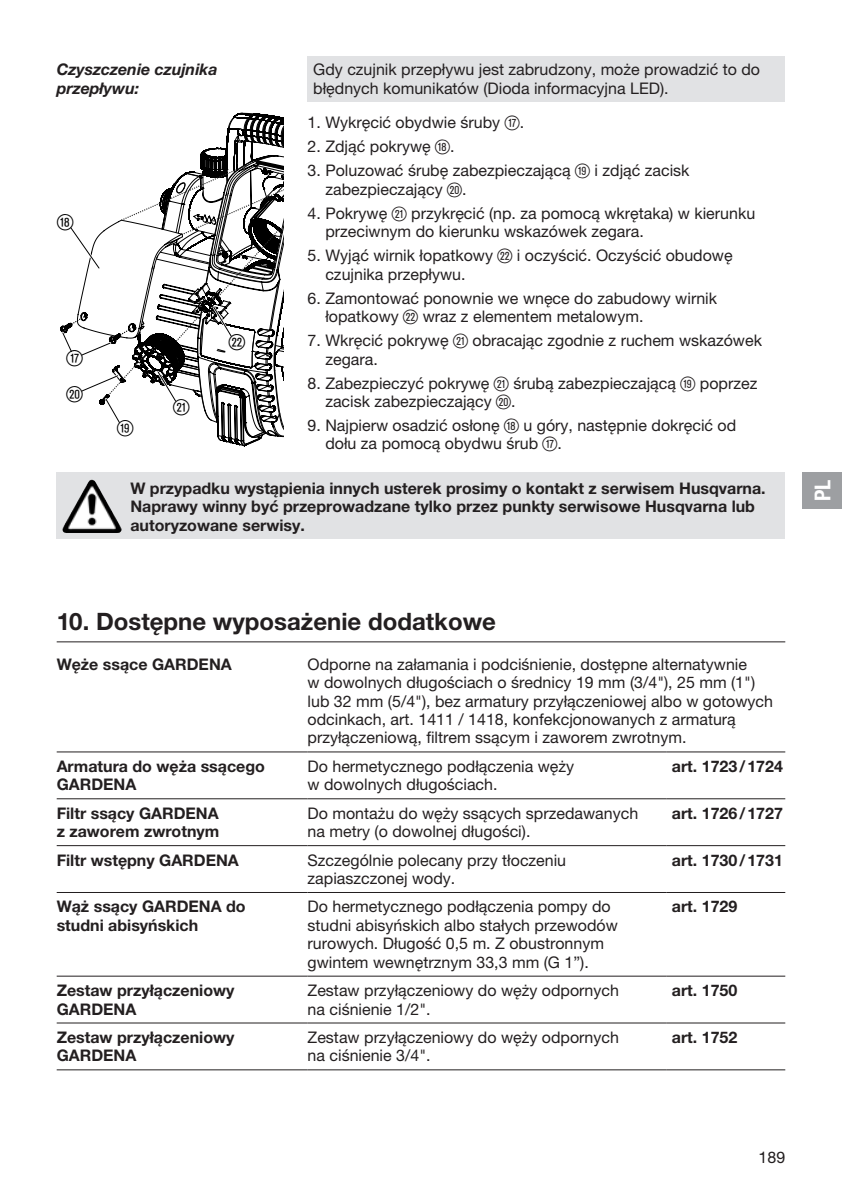
<style>
.page{position:relative;width:842px;height:1191px;background:#fff}
.page>*{position:absolute;margin:0;border:0;box-sizing:border-box;transform-origin:0 0}
.t1{font:700 24px "GARDENA Pro";color:#231f20}
.t2{font:22px/36px "Ziffernim Kreisund Quadrat BQ";color:#000}
.t3{font:22px "GARDENA Pro Bo Cond";color:#fff}
.t4{font:16px/18.4px "GARDENA Pro";color:#231f20}
.t5{font:700 16px/18.4px "GARDENA Pro";color:#231f20}
.t6{font:italic 700 16px/18.4px "GARDENA Pro";color:#231f20}
.s1{font-family:"Ziffernim Kreisund Quadrat BQ";font-size:20px}
</style>
<div class="page">
<div style="left:308px;top:57px;width:477px;height:45px;background:#e1e2e4"></div>
<svg style="left:218px;top:438px;width:44px;height:8px"></svg>
<svg style="left:60px;top:112px;width:223px;height:326px"></svg>
<div style="left:57px;top:472px;width:728px;height:67px;background:#e1e2e4"></div>
<img style="left:64px;top:480px;width:27px;height:45px">
<hr style="left:57px;top:751px;width:251px;height:1px;background:#231f20">
<hr style="left:308px;top:751px;width:358px;height:1px;background:#231f20">
<hr style="left:666px;top:751px;width:119px;height:1px;background:#231f20">
<hr style="left:57px;top:798px;width:251px;height:1px;background:#231f20">
<hr style="left:308px;top:798px;width:358px;height:1px;background:#231f20">
<hr style="left:666px;top:798px;width:119px;height:1px;background:#231f20">
<hr style="left:57px;top:845px;width:251px;height:1px;background:#231f20">
<hr style="left:308px;top:845px;width:358px;height:1px;background:#231f20">
<hr style="left:666px;top:845px;width:119px;height:1px;background:#231f20">
<hr style="left:57px;top:892px;width:251px;height:1px;background:#231f20">
<hr style="left:308px;top:892px;width:358px;height:1px;background:#231f20">
<hr style="left:666px;top:892px;width:119px;height:1px;background:#231f20">
<hr style="left:57px;top:975px;width:251px;height:1px;background:#231f20">
<hr style="left:308px;top:975px;width:358px;height:1px;background:#231f20">
<hr style="left:666px;top:975px;width:119px;height:1px;background:#231f20">
<hr style="left:57px;top:1022px;width:251px;height:1px;background:#231f20">
<hr style="left:308px;top:1022px;width:358px;height:1px;background:#231f20">
<hr style="left:666px;top:1022px;width:119px;height:1px;background:#231f20">
<hr style="left:666px;top:1069px;width:119px;height:1px;background:#231f20">
<hr style="left:57px;top:1069px;width:251px;height:1px;background:#231f20">
<hr style="left:308px;top:1069px;width:358px;height:1px;background:#231f20">
<hr style="left:57px;top:641px;width:728px;height:1px;background:#231f20">
<div style="left:802px;top:472px;width:40px;height:37px;background:#9d9fa2"></div>
<p class="t4" style="left:313px;top:60px;width:448px">Gdy czujnik przepływu jest zabrudzony, może prowadzić to do błędnych komunikatów (Dioda informacyjna LED).</p>
<p class="t4" style="left:308px;top:113px;width:218px">1. Wykręcić obydwie śruby <span class="s1">U</span>.</p>
<p class="t4" style="left:308px;top:137px;width:149px">2. Zdjąć pokrywę <span class="s1">I</span>.</p>
<p class="t4" style="left:325px;top:161px;width:366px;text-indent:-18px">3. Poluzować śrubę zabezpieczającą <span class="s1">O</span> i zdjąć zacisk zabezpieczający <span class="s1">P</span>.</p>
<p class="t4" style="left:325px;top:203px;width:431px;text-indent:-18px">4. Pokrywę <span class="s1">A</span> przykręcić (np. za pomocą wkrętaka) w kierunku przeciwnym do kierunku wskazówek zegara.</p>
<p class="t4" style="left:325px;top:246px;width:409px;text-indent:-18px">5. Wyjąć wirnik łopatkowy <span class="s1">S</span> i oczyścić. Oczyścić obudowę czujnika przepływu.</p>
<p class="t4" style="left:325px;top:288px;width:393px;text-indent:-18px">6. Zamontować ponownie we wnęce do zabudowy wirnik łopatkowy <span class="s1">S</span> wraz z elementem metalowym.</p>
<p class="t4" style="left:325px;top:331px;width:438px;text-indent:-18px">7. Wkręcić pokrywę <span class="s1">A</span> obracając zgodnie z ruchem wskazówek zegara.</p>
<p class="t4" style="left:325px;top:373px;width:433px;text-indent:-18px">8. Zabezpieczyć pokrywę <span class="s1">A</span> śrubą zabezpieczającą <span class="s1">O</span> poprzez zacisk zabezpieczający <span class="s1">P</span>.</p>
<p class="t4" style="left:325px;top:416px;width:412px;text-indent:-18px">9. Najpierw osadzić osłonę <span class="s1">I</span> u góry, następnie dokręcić od dołu za pomocą obydwu śrub <span class="s1">U</span>.</p>
<p class="t5" style="left:130px;top:478px;width:637px">W przypadku wystąpienia innych usterek prosimy o kontakt z serwisem Husqvarna.<br>Naprawy winny być przeprowadzane tylko przez punkty serwisowe Husqvarna lub autoryzowane serwisy.</p>
<p class="t6" style="left:57px;top:60px;width:162px">Czyszczenie czujnika przepływu:</p>
<h2 class="t2" style="left:57px;top:205px;width:18px">I</h2>
<h2 class="t2" style="left:229px;top:324px;width:18px">S</h2>
<h2 class="t2" style="left:67px;top:341px;width:18px">U<br>P</h2>
<h2 class="t2" style="left:173px;top:389px;width:18px">A</h2>
<h2 class="t2" style="left:117px;top:410px;width:18px">O</h2>
<h1 class="t1" style="left:57px;top:606px;width:441px">10. Dostępne wyposażenie dodatkowe</h1>
<p class="t5" style="left:57px;top:654px;width:177px">Węże ssące GARDENA</p>
<p class="t4" style="left:308px;top:654px;width:467px">Odporne na załamania i podciśnienie, dostępne alternatywnie<br>w dowolnych długościach o średnicy 19 mm (3/4"), 25 mm (1") lub 32 mm (5/4"), bez armatury przyłączeniowej albo w gotowych odcinkach, art. 1411 / 1418, konfekcjonowanych z armaturą przyłączeniową, filtrem ssącym i zaworem zwrotnym.</p>
<p class="t5" style="left:57px;top:756px;width:210px">Armatura do węża ssącego<br>GARDENA</p>
<p class="t4" style="left:308px;top:756px;width:268px">Do hermetycznego podłączenia węży w dowolnych długościach.</p>
<p class="t5" style="left:672px;top:756px;width:113px">art. 1723/1724</p>
<p class="t5" style="left:57px;top:803px;width:164px">Filtr ssący GARDENA z zaworem zwrotnym</p>
<p class="t4" style="left:308px;top:803px;width:332px">Do montażu do węży ssących sprzedawanych na metry (o dowolnej długości).</p>
<p class="t5" style="left:672px;top:803px;width:113px">art. 1726/1727</p>
<p class="t5" style="left:57px;top:850px;width:184px">Filtr wstępny GARDENA</p>
<p class="t4" style="left:308px;top:850px;width:260px">Szczególnie polecany przy tłoczeniu zapiaszczonej wody.</p>
<p class="t5" style="left:672px;top:850px;width:113px">art. 1730/1731</p>
<p class="t5" style="left:57px;top:897px;width:191px">Wąż ssący GARDENA do studni abisyńskich</p>
<p class="t4" style="left:308px;top:897px;width:312px">Do hermetycznego podłączenia pompy do studni abisyńskich albo stałych przewodów rurowych. Długość 0,5 m. Z obustronnym gwintem wewnętrznym 33,3 mm (G 1”).</p>
<p class="t5" style="left:672px;top:897px;width:67px">art. 1729</p>
<p class="t5" style="left:57px;top:980px;width:179px">Zestaw przyłączeniowy<br>GARDENA</p>
<p class="t4" style="left:308px;top:981px;width:313px">Zestaw przyłączeniowy do węży odpornych na ciśnienie 1/2".</p>
<p class="t5" style="left:672px;top:980px;width:67px">art. 1750</p>
<p class="t5" style="left:57px;top:1027px;width:179px">Zestaw przyłączeniowy<br>GARDENA</p>
<p class="t4" style="left:308px;top:1027px;width:313px">Zestaw przyłączeniowy do węży odpornych na ciśnienie 3/4".</p>
<p class="t5" style="left:672px;top:1027px;width:67px">art. 1752</p>
<h2 class="t3" style="left:809px;top:501px;width:23px;rotate:-90deg">PL</h2>
<p class="t4" style="left:759px;top:1147px;width:28px">189</p>
</div>
